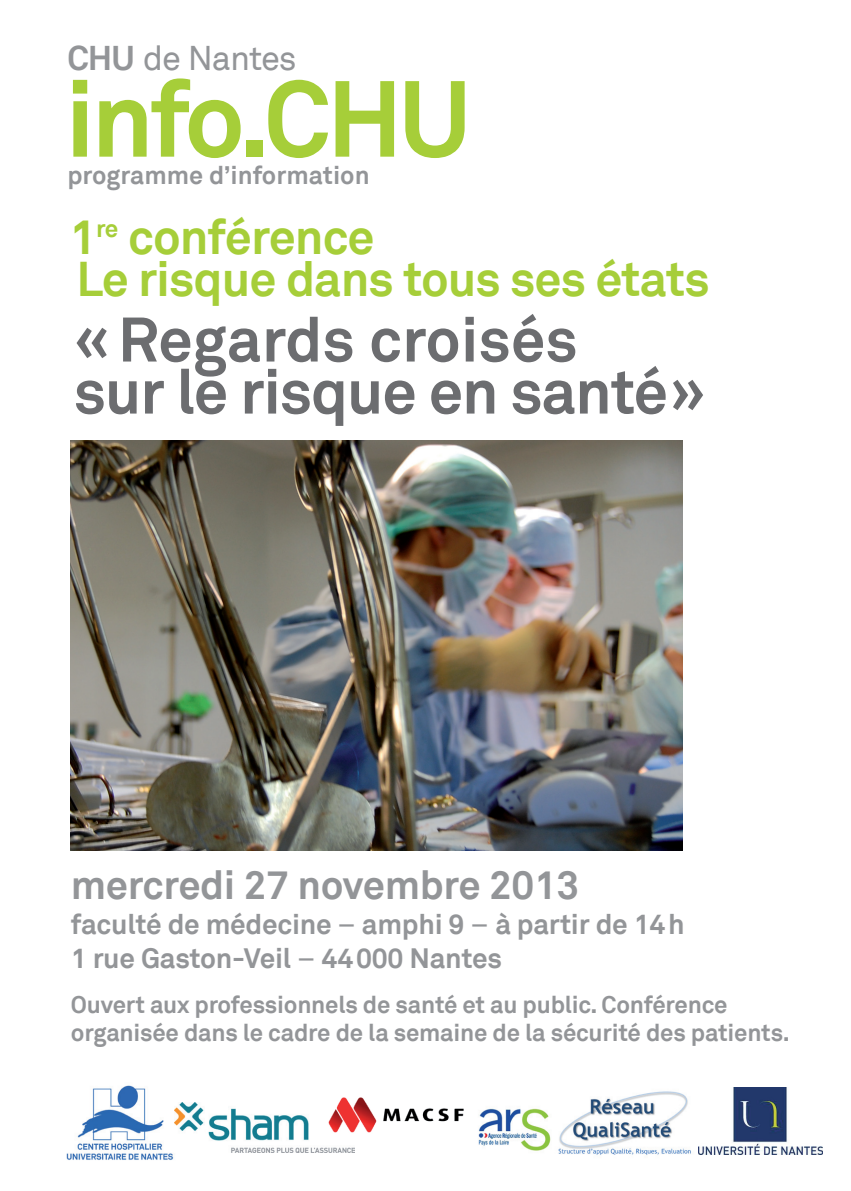
<style>
.page{position:relative;width:851px;height:1191px;background:#fff}
.page>*{position:absolute;margin:0;border:0;box-sizing:border-box;transform-origin:0 0}
.t1{font:700 106.4px "Akkurat";letter-spacing:-.04em;color:#a6ce39}
.t2{font:700 62px/52px "Akkurat";letter-spacing:-.02em;color:#6c6d70}
.t3{font:700 48.6px/42.2px "Akkurat";letter-spacing:-.02em;color:#a6ce39}
.t4{font:700 40px "Akkurat";letter-spacing:-.01em;color:#939598}
.t5{font:34.2px "Akkurat";letter-spacing:-.03em;color:#939598}
.t6{font:700 28px/34px "Akkurat";letter-spacing:-.01em;color:#939598}
.t7{font:700 25.2px "Akkurat";color:#939598}
.t8{font:700 24px/28px "Akkurat";letter-spacing:-.01em;color:#939598}
.s1{font-weight:700}
.s2{font-weight:400}
</style>
<div class="page">
<img style="left:478px;top:1108px;width:73px;height:43px">
<img style="left:66px;top:1085px;width:109px;height:75px">
<img style="left:175px;top:1103px;width:179px;height:49px">
<img style="left:558px;top:1091px;width:142px;height:64px">
<img style="left:71px;top:440px;width:611px;height:410px">
<img style="left:698px;top:1087px;width:124px;height:67px">
<img style="left:327px;top:1097px;width:137px;height:39px">
<h3 class="t5" style="left:67px;top:38px;width:231px"><span class="s1">CHU</span> de Nantes</h3>
<h1 class="t1" style="left:65px;top:52px;width:408px">info.CHU</h1>
<p class="t7" style="left:67px;top:159px;width:303px">programme d’information</p>
<h3 class="t3" style="left:69px;top:216px;width:642px">1<sup>re</sup> conférence<br>Le risque dans tous ses états</h3>
<h2 class="t2" style="left:74px;top:314px;width:633px">«Regards croisés<br>sur le risque en santé»</h2>
<h3 class="t4" style="left:71px;top:860px;width:509px">mercredi 27 novembre 2013</h3>
<p class="t6" style="left:71px;top:906px;width:615px">faculté de médecine <span class="s2">–</span> amphi 9 <span class="s2">–</span> à partir de 14h<br>1 rue Gaston-Veil <span class="s2">–</span> 44000 Nantes</p>
<p class="t8" style="left:71px;top:990px;width:720px">Ouvert aux professionnels de santé et au public. Conférence organisée dans le cadre de la semaine de la sécurité des patients.</p>
</div>
